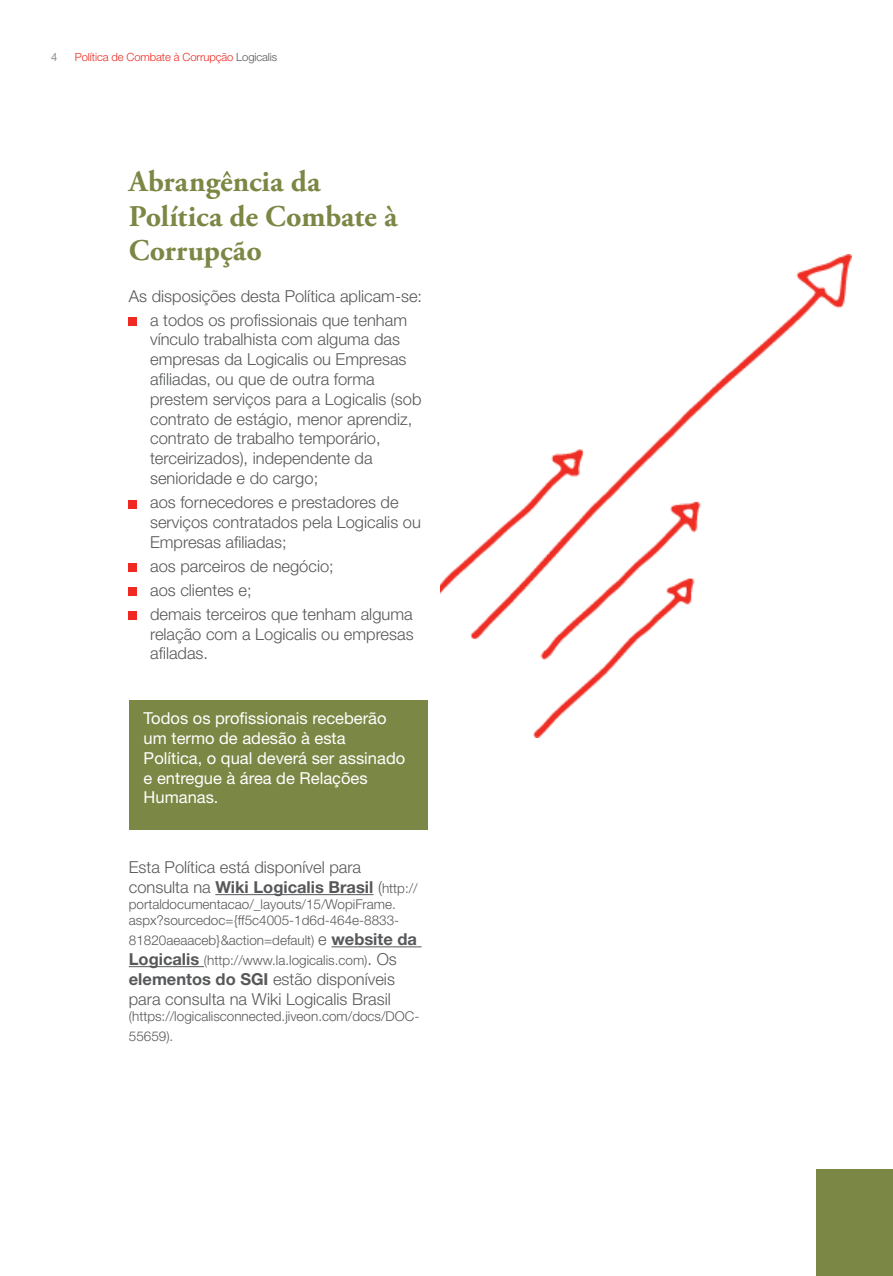
<style>
.page{position:relative;width:893px;height:1276px;background:#fff}
.page>*{position:absolute;margin:0;border:0;box-sizing:border-box;transform-origin:0 0}
.título_1{font:700 30px/34.5px "Adobe Garamond Pro";color:#7b8744}
.texto{font:300 16.5px/19.8px "Helvetica Neue LT Std";color:#57585a}
.texto-2{font:16.5px/19.8px "Helvetica Neue LT Std";color:#fff}
.texto-3{font:300 13.5px/19.8px "Helvetica Neue LT Std";color:#57585a}
.t1{font:300 11.25px "Helvetica Neue LT Std";letter-spacing:-.01em;color:#ee2a23}
.t2{font:11.25px "Helvetica Neue LT Std";color:#928784}
.s1{color:#57585a}
.s2{font-weight:700}
.s3{font-size:13.5px}
.s4{font-size:16.5px}
.s5{font-weight:700;font-size:16.5px}
</style>
<div class="page">
<div style="left:816px;top:1169px;width:77px;height:107px;background:#7b8744"></div>
<img style="left:440px;top:254px;width:412px;height:483px">
<div style="left:129px;top:317px;width:8px;height:8px;background:#ee2a23"></div>
<div style="left:129px;top:500px;width:8px;height:8px;background:#ee2a23"></div>
<div style="left:129px;top:564px;width:8px;height:8px;background:#ee2a23"></div>
<div style="left:129px;top:588px;width:8px;height:8px;background:#ee2a23"></div>
<div style="left:129px;top:612px;width:8px;height:8px;background:#ee2a23"></div>
<hr style="left:215px;top:894px;width:158px;height:1px;background:#57585a">
<hr style="left:331px;top:946px;width:91px;height:1px;background:#57585a">
<hr style="left:129px;top:966px;width:75px;height:1px;background:#57585a">
<div style="left:129px;top:700px;width:298px;height:130px;background:#7b8744"></div>
<p class="t2" style="left:51px;top:50px;width:8px">4</p>
<p class="t1" style="left:75px;top:50px;width:204px">Política de Combate à Corrupção <span class="s1">Logicalis</span></p>
<p class="título_1" style="left:129px;top:165px;width:270px">Abrangência da<br>Política de Combate à<br>Corrupção</p>
<p class="texto" style="left:129px;top:285px;width:295px">As disposições desta Política aplicam-se:</p>
<p class="texto" style="left:150px;top:309px;width:273px">a todos os profissionais que tenham vínculo trabalhista com alguma das empresas da Logicalis ou Empresas afiliadas, ou que de outra forma prestem serviços para a Logicalis (sob contrato de estágio, menor aprendiz, contrato de trabalho temporário, terceirizados), independente da senioridade e do cargo;</p>
<p class="texto" style="left:150px;top:492px;width:272px">aos fornecedores e prestadores de serviços contratados pela Logicalis ou<br>Empresas afiliadas;</p>
<p class="texto" style="left:150px;top:555px;width:185px">aos parceiros de negócio;</p>
<p class="texto" style="left:150px;top:580px;width:103px">aos clientes e;</p>
<p class="texto" style="left:150px;top:604px;width:265px;text-align:justify">demais terceiros que tenham alguma relação com a Logicalis ou empresas afiladas.</p>
<p class="texto-2" style="left:144px;top:708px;width:263px">Todos os profissionais receberão um termo de adesão à esta<br>Política, o qual deverá ser assinado e entregue à área de Relações<br>Humanas.</p>
<p class="texto" style="left:129px;top:857px;width:290px">Esta Política está disponível para consulta na <span class="s2">Wiki Logicalis Brasil</span> (<span class="s3">http://</span></p>
<p class="texto-3" style="left:129px;top:896px;width:272px;line-height:16.2px">portaldocumentacao/_layouts/15/WopiFrame. aspx?sourcedoc={ff5c4005-1d6d-464e-8833-</p>
<p class="texto-3" style="left:129px;top:930px;width:290px">81820aeaaceb}&amp;action=default) <span class="s4">e</span> <span class="s5">website da<br>Logicalis</span> (http://www.la.logicalis.com)<span class="s4">. Os</span></p>
<p class="texto" style="left:129px;top:968px;width:268px"><span class="s2">elementos do SGI</span> estão disponíveis para consulta na Wiki Logicalis Brasil</p>
<p class="texto-3" style="left:129px;top:1006px;width:292px">(https://logicalisconnected.jiveon.com/docs/DOC-<br>55659).</p>
</div>
